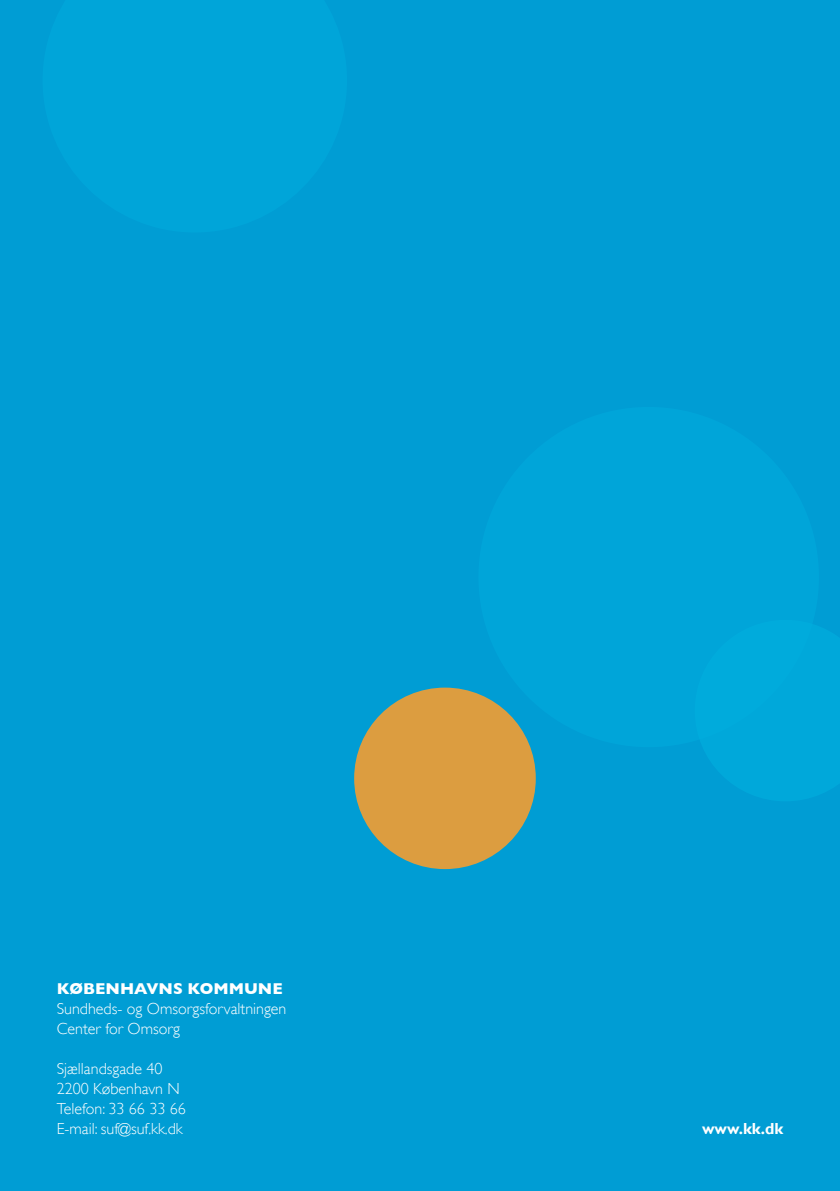
<style>
.page{position:relative;width:840px;height:1191px;background:#fff}
.page>*{position:absolute;margin:0;border:0;box-sizing:border-box;transform-origin:0 0}
.t1{font:300 16px/20px "Gill Sans";color:#fff}
.t2{font:700 16px "Gill Sans";color:#fff}
.t3{font:700 16px "Gill Sans";color:#fff}
</style>
<div class="page">
<div style="left:0;top:0;width:839px;height:1191px;background:#009dd4"></div>
<div style="left:354px;top:687px;width:181px;height:182px;background:#dc9d40;border-radius:50%"></div>
<div style="left:478px;top:407px;width:340px;height:340px;background:#00a6da;border-radius:50%"></div>
<svg style="left:700px;top:624px;width:139px;height:177px"></svg>
<p class="t2" style="left:57px;top:979px;width:227px">KØBENHAVNS KOMMUNE</p>
<p class="t1" style="left:57px;top:1000px;width:231px">Sundheds- og Omsorgsforvaltningen<br>Center for Omsorg</p>
<p class="t1" style="left:57px;top:1060px;width:130px">Sjællandsgade 40<br>2200 København N<br>Telefon: 33 66 33 66<br>E-mail: suf@suf.kk.dk</p>
<p class="t3" style="left:701px;top:1119px;width:83px">www.kk.dk</p>
</div>
